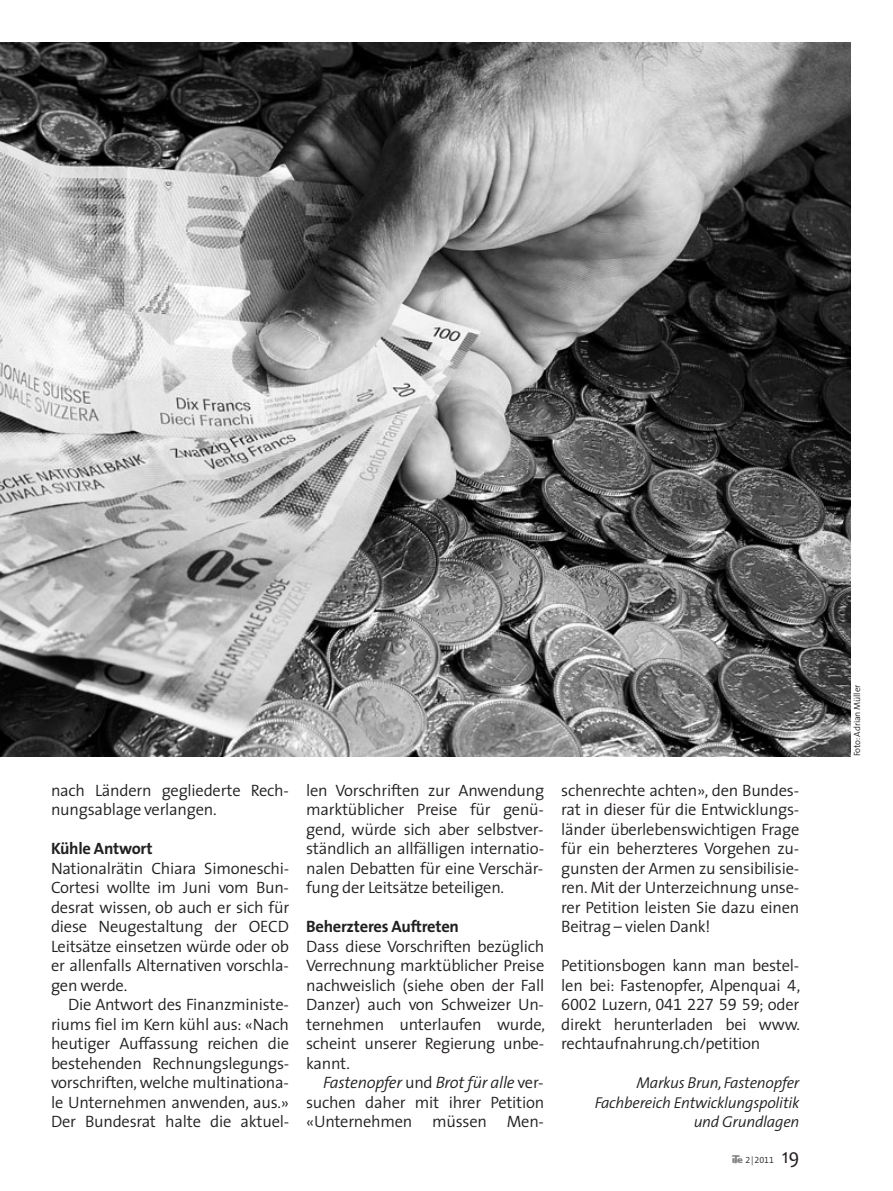
<style>
.page{position:relative;width:893px;height:1191px;background:#fff}
.page>*{position:absolute;margin:0;border:0;box-sizing:border-box;transform-origin:0 0}
.t1{font:21px "Candara";color:#231f20;scale:.94 1}
.t2{font:300 16.5px/19.5px "The Sans SN";letter-spacing:-.015em;color:#231f20;text-align:justify}
.t3{font:700 16.5px "The Sans SN";letter-spacing:-.015em;color:#231f20}
.t4{font:italic 300 15.75px/19.5px "The Sans SN";letter-spacing:-.015em;color:#231f20;text-align:right}
.t5{font:300 9px "The Sans SN";letter-spacing:-.015em;color:#231f20}
.s1{font-style:italic}
.s2{font-family:"Ite Font";font-weight:400;color:#808285}
</style>
<div class="page">
<img style="left:0;top:43px;width:850px;height:714px">
<p class="t2" style="left:51px;top:782px;width:239px">nach Ländern gegliederte Rech&shy;nungsablage verlangen.</p>
<p class="t3" style="left:51px;top:842px;width:103px">Kühle Antwort</p>
<p class="t2" style="left:51px;top:860px;width:240px">Nationalrätin Chiara Simoneschi-Cortesi wollte im Juni vom Bun&shy;desrat wissen, ob auch er sich für diese Neugestaltung der OECD Leitsätze einsetzen würde oder ob er allenfalls Alternativen vorschla&shy;gen werde.</p>
<p class="t2" style="left:51px;top:996px;width:240px;text-indent:17px">Die Antwort des Finanzministe&shy;riums fiel im Kern kühl aus: «Nach heutiger Auffassung reichen die bestehenden Rechnungslegungs&shy;vorschriften, welche multinationa&shy;le Unternehmen anwenden, aus.» Der Bundesrat halte die aktuel-</p>
<p class="t2" style="left:306px;top:782px;width:240px">len Vorschriften zur Anwendung marktüblicher Preise für genü&shy;gend, würde sich aber selbstver&shy;ständlich an allfälligen internatio&shy;nalen Debatten für eine Verschär&shy;fung der Leitsätze beteiligen.</p>
<p class="t3" style="left:306px;top:920px;width:154px">Beherzteres Auftreten</p>
<p class="t2" style="left:306px;top:938px;width:240px">Dass diese Vorschriften bezüglich Verrechnung marktüblicher Preise nachweislich (siehe oben der Fall Danzer) auch von Schweizer Un - ternehmen unterlaufen wurde, scheint unserer Regierung unbe&shy;kannt.</p>
<p class="t2" style="left:306px;top:1074px;width:240px;text-indent:17px"><span class="s1">Fastenopfer</span> und <span class="s1">Brot für alle</span> ver&shy;suchen daher mit ihrer Petition «Unternehmen müssen Men-</p>
<p class="t2" style="left:561px;top:782px;width:240px">schenrechte achten», den Bundes&shy;rat in dieser für die Entwicklungs&shy;länder überlebenswichtigen Frage für ein beherzteres Vorgehen zu&shy;gunsten der Armen zu sensibilisie&shy;ren. Mit der Unterzeichnung unse&shy;rer Petition leisten Sie dazu einen Beitrag – vielen Dank!</p>
<p class="t2" style="left:561px;top:957px;width:240px">Petitionsbogen kann man bestel&shy;len bei: Fastenopfer, Alpenquai 4, 6002 Luzern, 041 227 59 59; oder direkt herunterladen bei www. rechtaufnahrung.ch/petition</p>
<p class="t4" style="left:595px;top:1075px;width:206px">Markus Brun, Fastenopfer<br>Fachbereich Entwicklungspolitik und Grundlagen</p>
<p class="t5" style="left:732px;top:1156px;width:44px"><span class="s2">a</span> 2|2011</p>
<p class="t1" style="left:782px;top:1143px;width:20px">19</p>
<p class="t5" style="left:853px;top:756px;width:73px;rotate:-90deg">Foto: Adrian Müller</p>
</div>
